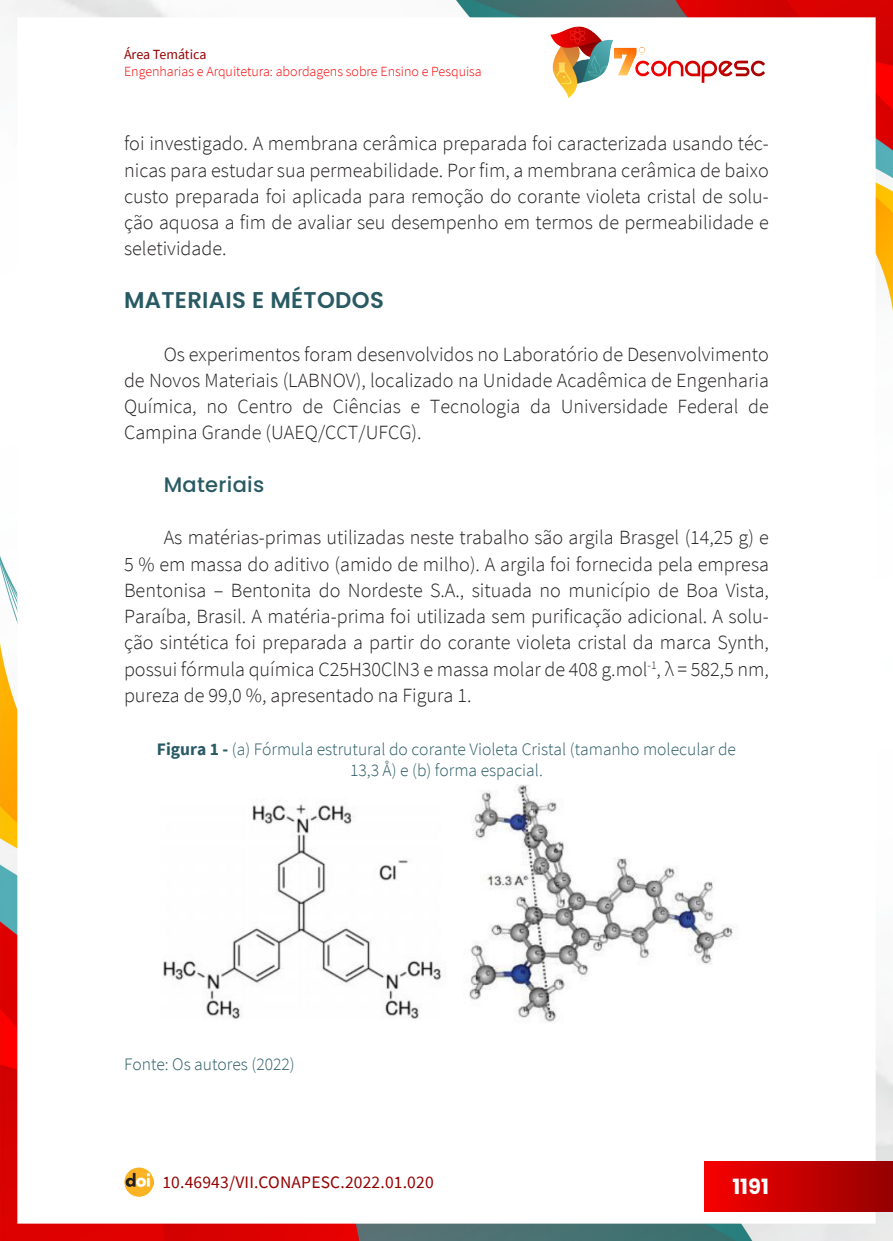
<style>
.page{position:relative;width:893px;height:1241px;background:#fff}
.page>*{position:absolute;margin:0;border:0;box-sizing:border-box;transform-origin:0 0}
._9_SUBTÍTULO_1{font:600 22.75px "Poppins";letter-spacing:.015em;color:#295a64}
._10_SUBTÍTULO_2{font:500 21px "Poppins";letter-spacing:.015em;color:#295a64}
.t1{font:700 21px "Poppins";color:#fff}
._7_CORPO{font:300 20.12px/26.2px "Source Sans Pro";color:#231f20;text-align:justify}
._12_LEGENDAS{font:300 17.5px/21px "Source Sans Pro";color:#295a64;text-align:center}
.t2{font:17.5px "Source Sans Pro";letter-spacing:.01em;color:#940000}
._13_FONTES{font:300 17.5px "Source Sans Pro";color:#295a64}
.t3{font:300 14px "Source Sans Pro";color:#f80000}
.t4{font:14px "Source Sans Pro";letter-spacing:-.005em;color:#940000}
.s1{font-weight:700}
</style>
<div class="page">
<img style="left:0;top:0;width:893px;height:1240px">
<div style="left:17px;top:17px;width:859px;height:1206px;background:#fff"></div>
<img style="left:124px;top:1167px;width:30px;height:29px">
<div style="left:704px;top:1161px;width:189px;height:49px;background:linear-gradient(to right,#f80000,#950000)"></div>
<img style="left:550px;top:26px;width:215px;height:72px">
<img style="left:163px;top:784px;width:570px;height:239px">
<p class="t4" style="left:124px;top:45px;width:84px">Área Temática</p>
<p class="t3" style="left:124px;top:62px;width:359px">Engenharias e Arquitetura: abordagens sobre Ensino e Pesquisa</p>
<p class="_7_CORPO" style="left:124px;top:130px;width:646px">foi investigado. A membrana cerâmica preparada foi caracterizada usando téc&shy;nicas para estudar sua permeabilidade. Por fim, a membrana cerâmica de baixo custo preparada foi aplicada para remoção do corante violeta cristal de solu&shy;ção aquosa a fim de avaliar seu desempenho em termos de permeabilidade e seletividade.</p>
<p class="_9_SUBTÍTULO_1" style="left:124px;top:287px;width:261px">MATERIAIS E MÉTODOS</p>
<p class="_7_CORPO" style="left:124px;top:340px;width:646px;text-indent:40px">Os experimentos foram desenvolvidos no Laboratório de Desenvolvimento de Novos Materiais (LABNOV), localizado na Unidade Acadêmica de Engenharia Química, no Centro de Ciências e Tecnologia da Universidade Federal de Campina Grande (UAEQ/CCT/UFCG).</p>
<p class="_10_SUBTÍTULO_2" style="left:164px;top:472px;width:102px">Materiais</p>
<p class="_7_CORPO" style="left:124px;top:524px;width:646px;text-indent:40px">As matérias-primas utilizadas neste trabalho são argila Brasgel (14,25 g) e 5 % em massa do aditivo (amido de milho). A argila foi fornecida pela empresa Bentonisa – Bentonita do Nordeste S.A., situada no município de Boa Vista, Paraíba, Brasil. A matéria-prima foi utilizada sem purificação adicional. A solu&shy;ção sintética foi preparada a partir do corante violeta cristal da marca Synth, possui fórmula química C25H30ClN3 e massa molar de 408 g.mol<sup>-1</sup>, λ = 582,5 nm, pureza de 99,0 %, apresentado na Figura 1.</p>
<p class="_12_LEGENDAS" style="left:157px;top:738px;width:581px"><span class="s1">Figura 1 -</span> (a) Fórmula estrutural do corante Violeta Cristal (tamanho molecular de<br>13,3 Å) e (b) forma espacial.</p>
<p class="_13_FONTES" style="left:124px;top:1052px;width:172px">Fonte: Os autores (2022)</p>
<p class="t2" style="left:162px;top:1170px;width:273px">10.46943/VII.CONAPESC.2022.01.020</p>
<p class="t1" style="left:732px;top:1173px;width:38px">1191</p>
</div>
